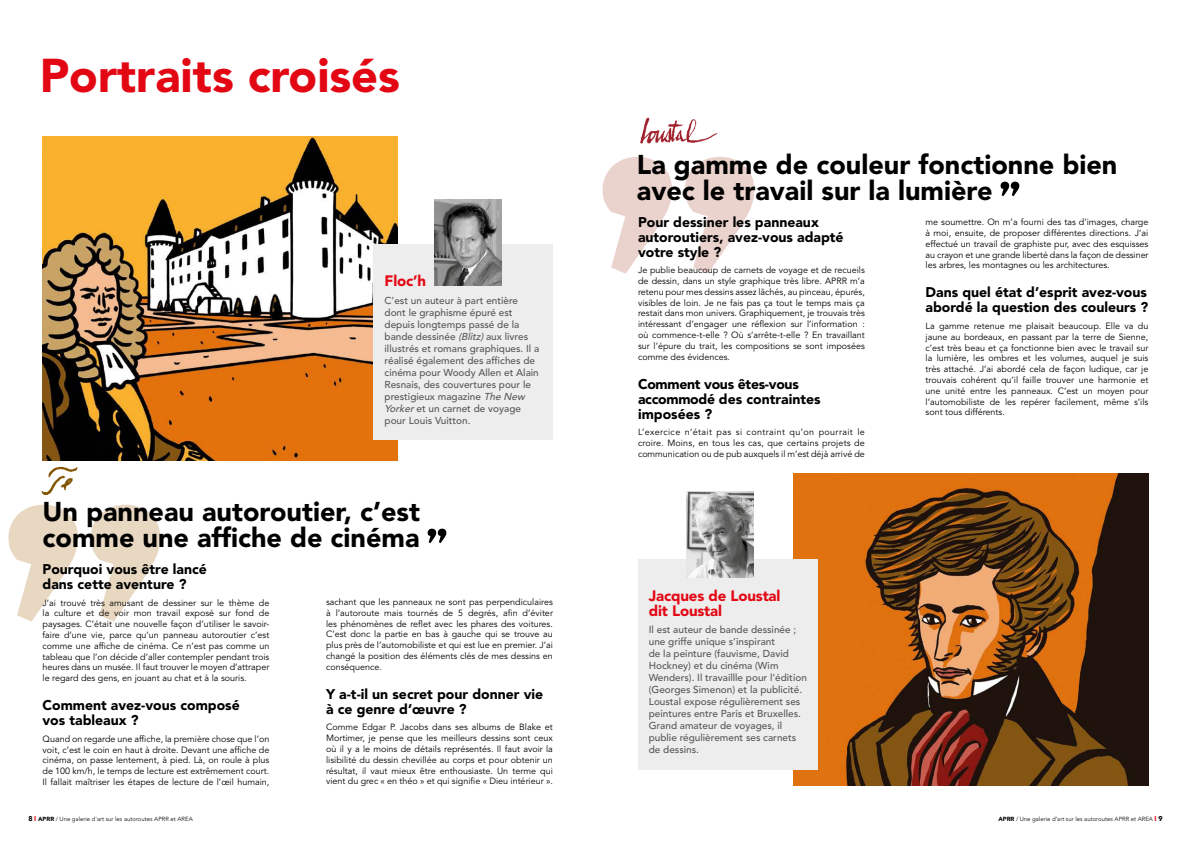
<style>
.page{position:relative;width:1191px;height:842px;background:#fff}
.page>*{position:absolute;margin:0;border:0;box-sizing:border-box;transform-origin:0 0}
.t1{font:900 47px "Avenir LT Std";color:#e30613}
.t2{font:900 27px/26px "Avenir LT Std";color:#000}
.t3{font:900 15px/15px "Avenir LT Std";letter-spacing:-.01em;color:#e30613}
.t4{font:900 14px/15px "Avenir LT Std";color:#000}
.t5{font:900 14px/15px "Avenir LT Std";letter-spacing:-.02em;color:#000}
.t6{font:500 10px/12px "Avenir LT Std";color:#575756}
.t7{font:9px/10.8px "Avenir LT Std";color:#000;text-align:justify}
.t8{font:300 6px "Avenir";color:#000}
.s1{font-style:italic}
.s2{font-weight:900;font-size:7px}
.s3{font-weight:900;font-size:7px;color:#e30613}
.s4{font-weight:900}
</style>
<div class="page">
<img style="left:43px;top:136px;width:355px;height:324px">
<img style="left:793px;top:473px;width:355px;height:312px">
<div style="left:374px;top:244px;width:179px;height:195px;background:#ededed"></div>
<div style="left:638px;top:559px;width:179px;height:211px;background:#ededed"></div>
<img style="left:640px;top:117px;width:78px;height:27px">
<svg style="left:602px;top:157px;width:152px;height:117px"></svg>
<svg style="left:1000px;top:182px;width:19px;height:14px"></svg>
<svg style="left:9px;top:505px;width:151px;height:117px"></svg>
<img style="left:41px;top:466px;width:37px;height:30px">
<svg style="left:427px;top:529px;width:19px;height:14px"></svg>
<img style="left:435px;top:200px;width:66px;height:86px">
<img style="left:686px;top:491px;width:67px;height:87px">
<h1 class="t1" style="left:40px;top:47px;width:362px">Portraits croisés</h1>
<h3 class="t3" style="left:384px;top:273px;width:43px">Floc’h</h3>
<p class="t6" style="left:384px;top:294px;width:156px">C’est un auteur à part entière dont le graphisme épuré est depuis longtemps passé de la bande dessinée <span class="s1">(Blitz)</span>aux livres illustrés et romans graphiques. Il a réalisé également des affiches de cinéma pour Woody Allen et Alain<br>Resnais, des couvertures pour le prestigieux magazine <span class="s1">The New<br>Yorker</span>et un carnet de voyage pour Louis Vuitton.</p>
<h2 class="t2" style="left:43px;top:499px;width:379px">Un panneau autoroutier, c’est comme une affiche de cinéma</h2>
<h3 class="t4" style="left:43px;top:562px;width:166px">Pourquoi vous être lancé dans cette aventure ?</h3>
<p class="t7" style="left:43px;top:597px;width:228px">J’ai trouvé très amusant de dessiner sur le thème de la culture et de voir mon travail exposé sur fond de paysages. C’était une nouvelle façon d’utiliser le savoir&shy;faire d’une vie, parce qu’un panneau autoroutier c’est comme une affiche de cinéma. Ce n’est pas comme un tableau que l’on décide d’aller contempler pendant trois heures dans un musée. Il faut trouver le moyen d’attraper le regard des gens, en jouant au chat et à la souris.</p>
<h3 class="t4" style="left:43px;top:698px;width:199px">Comment avez-vous composé vos tableaux ?  </h3>
<p class="t7" style="left:43px;top:733px;width:228px">Quand on regarde une affiche, la première chose que l’on voit, c’est le coin en haut à droite. Devant une affiche de cinéma, on passe lentement, à pied. Là, on roule à plus de 100 km/h, le temps de lecture est extrêmement court.<br>Il fallait maîtriser les étapes de lecture de l’œil humain,</p>
<p class="t7" style="left:326px;top:597px;width:228px">sachant que les panneaux ne sont pas perpendiculaires à l’autoroute mais tournés de 5 degrés, afin d’éviter les phénomènes de reflet avec les phares des voitures.<br>C’est donc la partie en bas à gauche qui se trouve au plus près de l’automobiliste et qui est lue en premier. J’ai changé la position des éléments clés de mes dessins en conséquence.</p>
<h3 class="t4" style="left:326px;top:686px;width:218px">Y a-t-il un secret pour donner vie à ce genre d’œuvre ?  </h3>
<p class="t7" style="left:326px;top:722px;width:228px">Comme Edgar P. Jacobs dans ses albums de Blake et Mortimer, je pense que les meilleurs dessins sont ceux où il y a le moins de détails représentés. Il faut avoir la lisibilité du dessin chevillée au corps et pour obtenir un résultat, il vaut mieux être enthousiaste. Un terme qui vient du grec « en théo » et qui signifie « Dieu intérieur ».</p>
<h2 class="t2" style="left:637px;top:152px;width:482px">La gamme de couleur fonctionne bien avec le travail sur la lumière</h2>
<h3 class="t4" style="left:638px;top:214px;width:207px">Pour dessiner les panneaux autoroutiers, avez-vous adapté votre style ?</h3>
<p class="t7" style="left:638px;top:265px;width:228px">Je publie beaucoup de carnets de voyage et de recueils de dessin, dans un style graphique très libre. APRR m’a retenu pour mes dessins assez lâchés, au pinceau, épurés, visibles de loin. Je ne fais pas ça tout le temps mais ça restait dans mon univers. Graphiquement, je trouvais très intéressant d’engager une réflexion sur l’information : où commence-t-elle ? Où s’arrête-t-elle ? En travaillant sur l’épure du trait, les compositions se sont imposées comme des évidences.</p>
<h3 class="t5" style="left:638px;top:376px;width:184px">Comment vous êtes-vous accommodé des contraintes imposées ?  </h3>
<p class="t7" style="left:638px;top:427px;width:228px">L’exercice n’était pas si contraint qu’on pourrait le croire. Moins, en tous les cas, que certains projets de communication ou de pub auxquels il m’est déjà arrivé de</p>
<h3 class="t3" style="left:649px;top:588px;width:133px">Jacques de Loustal dit Loustal</h3>
<p class="t6" style="left:649px;top:624px;width:160px">Il est auteur de bande dessinée ; une griffe unique s’inspirant<br>de la peinture (fauvisme, David<br>Hockney) et du cinéma (Wim<br>Wenders). Il travaillle pour l’édition (Georges Simenon) et la publicité.<br>Loustal expose régulièrement ses peintures entre Paris et Bruxelles.<br>Grand amateur de voyages, il publie régulièrement ses carnets de dessins.</p>
<p class="t7" style="left:925px;top:217px;width:224px">me soumettre. On m’a fourni des tas d’images, charge à moi, ensuite, de proposer différentes directions. J’ai effectué un travail de graphiste pur, avec des esquisses au crayon et une grande liberté dans la façon de dessiner les arbres, les montagnes ou les architectures.</p>
<h3 class="t4" style="left:925px;top:285px;width:224px">Dans quel état d’esprit avez-vous abordé la question des couleurs ?   </h3>
<p class="t7" style="left:925px;top:321px;width:224px">La gamme retenue me plaisait beaucoup. Elle va du jaune au bordeaux, en passant par la terre de Sienne, c’est très beau et ça fonctionne bien avec le travail sur la lumière, les ombres et les volumes, auquel je suis très attaché. J’ai abordé cela de façon ludique, car je trouvais cohérent qu’il faille trouver une harmonie et une unité entre les panneaux. C’est un moyen pour l’automobiliste de les repérer facilement, même s’ils sont tous différents.  </p>
<p class="t8" style="left:28px;top:815px;width:166px"><span class="s2">8</span> <span class="s3">I</span> <span class="s4">APRR</span> / Une galerie d’art sur les autoroutes APRR et AREA</p>
<p class="t8" style="left:998px;top:815px;width:166px"><span class="s4">APRR</span> / Une galerie d’art sur les autoroutes APRR et AREA <span class="s3">I</span> <span class="s2">9</span></p>
</div>
